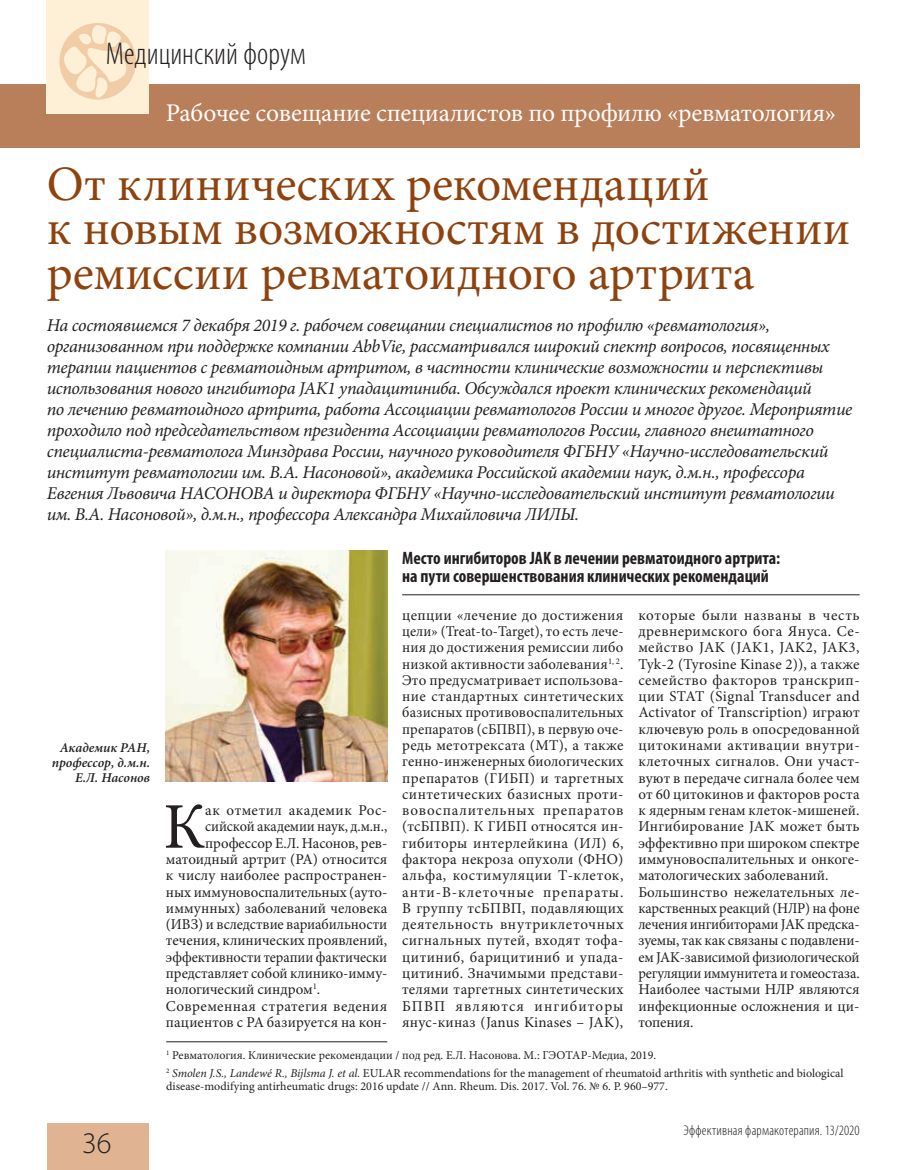
<style>
.page{position:relative;width:915px;height:1170px;background:#fff}
.page>*{position:absolute;margin:0;border:0;box-sizing:border-box;transform-origin:0 0}
.t1{font:65.1px "Minion Pro";color:#231f20}
.t2{font:49.5px/44.4px "Minion Pro";color:#8e430f}
.t3{font:300 condensed 31.5px "Myriad Pro";color:#231f20}
.t4{font:300 30px "Myriad Pro";color:#231f20}
.t5{font:25.5px "Minion Pro";letter-spacing:-.01em;color:#fff}
.t6{font:italic 18px/21px "Minion Pro";letter-spacing:-.02em;color:#231f20}
.t7{font:700 condensed 18px/18px "Myriad Pro";color:#231f20}
.t8{font:15px/16.4px "Minion Pro";letter-spacing:.005em;color:#231f20;text-align:justify}
.t9{font:15px "Minion Pro";letter-spacing:.005em;color:#231f20;scale:.96 1}
.t10{font:15px "Minion Pro";letter-spacing:.03em;color:#231f20}
.t11{font:300 condensed 14.25px "Myriad Pro";letter-spacing:.015em;color:#231f20}
.t12{font:italic 600 13.5px/15px "Minion Pro";letter-spacing:-.005em;color:#231f20;text-align:right}
.t13{font:12px/17.7px "Minion Pro";color:#231f20}
.s1{font-style:italic}
</style>
<div class="page">
<div style="left:0;top:84px;width:859px;height:63px;background:#b87f5a"></div>
<div style="left:47px;top:1123px;width:101px;height:46px;background:#e0b493"></div>
<div style="left:47px;top:0;width:102px;height:113px;background:#fef0d6"></div>
<div style="left:59px;top:23px;width:77px;height:76px;background:#f0cca7;border-radius:50%"></div>
<svg style="left:63px;top:24px;width:69px;height:75px"></svg>
<img style="left:166px;top:550px;width:221px;height:231px">
<hr style="left:402px;top:594px;width:457px;height:1px;background:#231f20">
<hr style="left:166px;top:1041px;width:221px;height:1px;background:#231f20">
<h3 class="t3" style="left:106px;top:35px;width:201px">Медицинский форум</h3>
<h3 class="t5" style="left:166px;top:95px;width:671px">Рабочее совещание специалистов по профилю «ревматология»</h3>
<h2 class="t2" style="left:47px;top:162px;width:804px">От клинических рекомендаций<br>к новым возможностям в достижении ремиссии ревматоидного артрита</h2>
<p class="t6" style="left:47px;top:314px;width:806px">На состоявшемся 7 декабря 2019 г. рабочем совещании специалистов по профилю «ревматология», организованном при поддержке компании AbbVie, рассматривался широкий спектр вопросов, посвященных терапии пациентов с ревматоидным артритом, в частности клинические возможности и перспективы использования нового ингибитора JAK1 упадацитиниба. Обсуждался проект клинических рекомендаций<br>по лечению ревматоидного артрита, работа Ассоциации ревматологов России и многое другое. Мероприятие проходило под председательством президента Ассоциации ревматологов России, главного внештатного специалиста-ревматолога Минздрава России, научного руководителя ФГБНУ «Научно-исследовательский институт ревматологии им. В.А. Насоновой», академика Российской академии наук, д.м.н., профессора Евгения Львовича НАСОНОВА и директора ФГБНУ «Научно-исследовательский институт ревматологии им. В.А. Насоновой», д.м.н., профессора Александра Михайловича ЛИЛЫ.</p>
<p class="t12" style="left:52px;top:740px;width:100px">Академик РАН, профессор, д.м.н.<br>Е.Л. Насонов</p>
<h3 class="t4" style="left:82px;top:1125px;width:31px">36</h3>
<h1 class="t1" style="left:163px;top:783px;width:44px">К</h1>
<p class="t10" style="left:205px;top:800px;width:183px">ак отметил академик Рос-</p>
<p class="t9" style="left:205px;top:816px;width:191px">сийской академии наук, д.м.н.,</p>
<p class="t8" style="left:205px;top:834px;width:183px">профессор Е.Л. Насо нов, рев-</p>
<p class="t8" style="left:166px;top:851px;width:223px">матоидный артрит (РА) относится</p>
<p class="t8" style="left:166px;top:867px;width:223px">к числу наиболее распространен-</p>
<p class="t8" style="left:166px;top:883px;width:223px">ных иммуновоспалительных (ауто-</p>
<p class="t8" style="left:166px;top:899px;width:223px">иммунных) заболеваний человека</p>
<p class="t8" style="left:166px;top:916px;width:223px">(ИВЗ) и вследствие вариабильности</p>
<p class="t8" style="left:166px;top:932px;width:223px">течения, клинических проявлений,</p>
<p class="t9" style="left:166px;top:946px;width:232px">эффективности терапии фактически</p>
<p class="t8" style="left:166px;top:964px;width:223px">представляет собой клинико-имму-</p>
<p class="t8" style="left:166px;top:981px;width:156px">нологический синдром<sup>1</sup>.</p>
<p class="t10" style="left:166px;top:995px;width:223px">Современная стратегия ведения</p>
<p class="t8" style="left:166px;top:1013px;width:223px">пациентов с РА базируется на кон-</p>
<p class="t7" style="left:402px;top:548px;width:379px">Место ингибиторов JAK в лечении ревматоидного артрита: на пути совершенствования клинических рекомендаций</p>
<p class="t8" style="left:402px;top:606px;width:223px">цепции «лечение до достижения цели» (Treat-to-Target), то есть лече&shy;ния до достижения ремиссии либо низкой активности заболевания<sup>1,</sup> <sup>2</sup>.<br>Это предусматривает использова&shy;ние стандартных синтетических базисных противовоспалительных препаратов (сБПВП), в первую оче&shy;редь метотрексата (МТ), а также генно-инженерных биологических препаратов (ГИБП) и таргетных синтетических базисных проти&shy;вовоспалительных препаратов (тсБПВП). К ГИБП относятся ин&shy;гибиторы интерлейкина (ИЛ) 6, фактора некроза опухоли (ФНО) альфа, костимуляции Т-клеток, анти-В-клеточные препараты.<br>В группу тсБПВП, подавляющих деятельность внутриклеточных сигнальных путей, входят тофа&shy;цитиниб, барицитиниб и упада&shy;цитиниб. Значимыми представи&shy;телями таргетных синтетических БПВП являются ингибиторы янус-киназ (Janus Kinases – JAK),</p>
<p class="t8" style="left:638px;top:607px;width:223px;text-align:left">которые были названы в честь древнеримского бога Януса. Се&shy;мей ство JAK (JAK1, JAK2, JAK3,<br>Tyk-2 (Tyrosine Kinase 2)), а также семейство факторов транскрип&shy;ции STAT (Signal Transducer and<br>Activator of Transcription) играют ключевую роль в опосредованной цитокинами активации внутри&shy;клеточных сигналов. Они участ&shy;вуют в передаче сигнала более чем от 60 цитокинов и факторов роста к ядерным генам клеток-мишеней.<br>Ингибирование JAK может быть эффективно при широком спектре иммуновоспалительных и онкоге&shy;матологических заболеваний.<br>Большинство нежелательных ле&shy;карственных реакций (НЛР) на фоне лечения ингибиторами JAK предска&shy;зуемы, так как связаны с подавлени&shy;ем JAK-зависимой физиологической регуляции иммунитета и гомеостаза.<br>Наиболее частыми НЛР являются инфекционные осложнения и ци&shy;топения.</p>
<p class="t13" style="left:166px;top:1046px;width:678px"><sup>1</sup> Ревматология. Клинические рекомендации / под ред. Е.Л. Насонова. М.: ГЭОТАР-Медиа, 2019.<br><sup>2</sup> <span class="s1">Smolen J.S., Landewé R., Bijlsma J. et al.</span> EULAR recommendations for the management of rheumatoid arthritis with synthetic and biological</p>
<p class="t13" style="left:166px;top:1077px;width:503px">disease-modifying antirheumatic drugs: 2016 update // Ann. Rheum. Dis. 2017. Vol. 76. № 6. P. 960–977.</p>
<p class="t11" style="left:683px;top:1121px;width:178px">Эффективная фармакотерапия. 13/2020</p>
</div>
